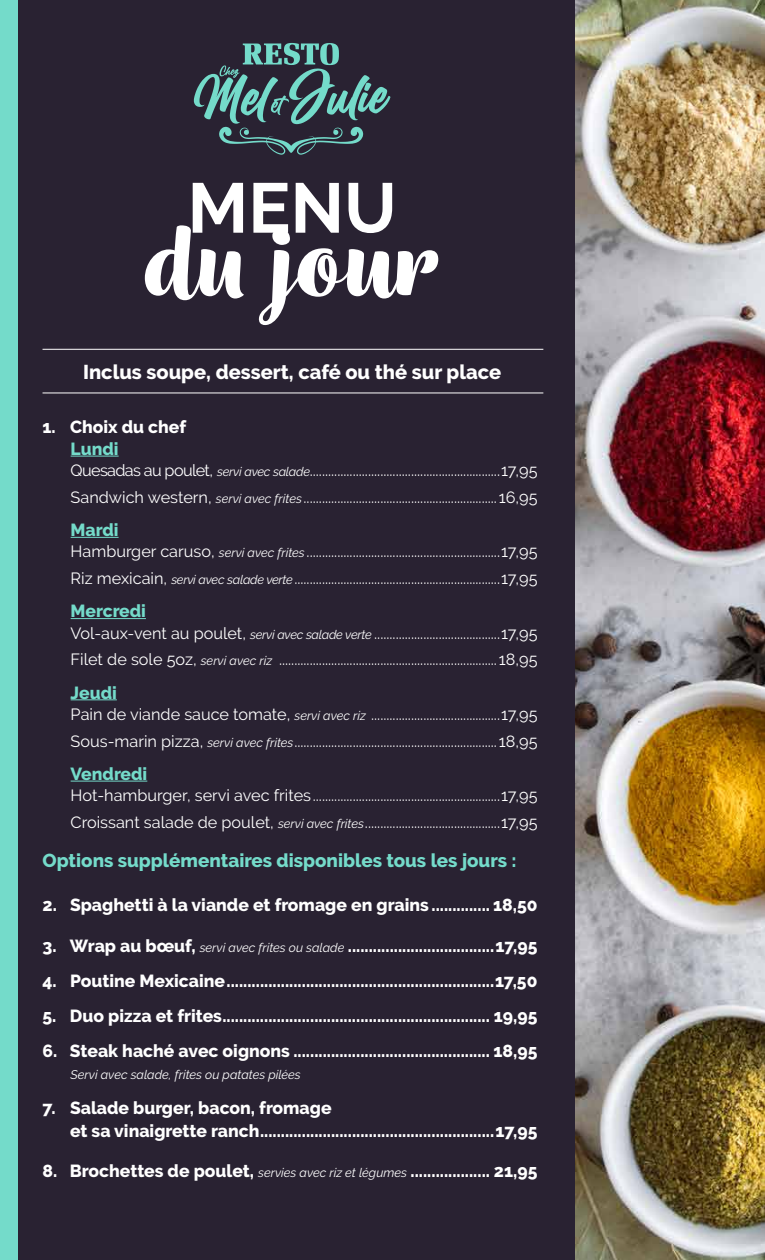
<style>
.page{position:relative;width:765px;height:1260px;background:#292232}
.page>*{position:absolute;margin:0;border:0;box-sizing:border-box;transform-origin:0 0}
.t1{font:700 112.88px "Wreath";color:#fff}
.t2{font:700 70.25px "Raleway";color:#fff}
.t3{font:800 20px "Raleway";color:#fff}
.t4{font:800 18.75px "Raleway";color:#74dbca}
.t5{font:800 17.5px/22.5px "Raleway";color:#fff}
.t6{font:800 17.5px "Raleway";color:#74dbca}
.t7{font:16.25px/26.9px "Raleway";color:#fff}
.t8{font:italic 12.5px "Raleway";color:#fff}
.s1{font-style:italic;font-size:12.5px}
.s2{font-weight:400;font-style:italic;font-size:12.5px}
</style>
<div class="page">
<div style="left:0;top:0;width:17px;height:1260px;background:#74dbca"></div>
<hr style="left:71px;top:456px;width:48px;height:1px;background:#74dbca">
<hr style="left:71px;top:537px;width:48px;height:1px;background:#74dbca">
<hr style="left:71px;top:618px;width:75px;height:1px;background:#74dbca">
<hr style="left:71px;top:699px;width:46px;height:1px;background:#74dbca">
<hr style="left:71px;top:781px;width:76px;height:1px;background:#74dbca">
<svg style="left:194px;top:43px;width:196px;height:112px"></svg>
<img style="left:575px;top:0;width:190px;height:1260px">
<hr style="left:43px;top:349px;width:500px;height:1px;background:#fff">
<hr style="left:43px;top:393px;width:500px;height:1px;background:#fff">
<h2 class="t2" style="left:188px;top:168px;width:211px">MENU</h2>
<h1 class="t1" style="left:145px;top:193px;width:296px">du jour</h1>
<p class="t3" style="left:83px;top:360px;width:420px">Inclus soupe, dessert, café ou thé sur place</p>
<p class="t5" style="left:43px;top:416px;width:145px">1. Choix du chef</p>
<p class="t6" style="left:71px;top:439px;width:49px">Lundi</p>
<p class="t7" style="left:71px;top:457px;width:468px">Quesadas au poulet, <span class="s1">servi avec salade</span>..............................................................17,95<br>Sandwich western, <span class="s1">servi avec frites</span> ...............................................................16,95</p>
<p class="t6" style="left:71px;top:520px;width:49px">Mardi</p>
<p class="t7" style="left:71px;top:538px;width:468px">Hamburger caruso, <span class="s1">servi avec frites</span> ...............................................................17,95<br>Riz mexicain, <span class="s1">servi avec salade verte</span>...................................................................17,95</p>
<p class="t6" style="left:71px;top:601px;width:77px">Mercredi</p>
<p class="t7" style="left:71px;top:619px;width:468px">Vol-aux-vent au poulet, <span class="s1">servi avec salade verte</span> .........................................17,95<br>Filet de sole 5oz, <span class="s1">servi avec riz</span> ....................................................................... 18,95</p>
<p class="t6" style="left:71px;top:682px;width:48px">Jeudi</p>
<p class="t7" style="left:71px;top:701px;width:468px">Pain de viande sauce tomate, <span class="s1">servi avec riz</span> ..........................................17,95<br>Sous-marin pizza, <span class="s1">servi avec frites</span>.................................................................. 18,95</p>
<p class="t6" style="left:71px;top:764px;width:78px">Vendredi</p>
<p class="t7" style="left:71px;top:782px;width:468px">Hot-hamburger, servi avec frites.............................................................17,95<br>Croissant salade de poulet, <span class="s1">servi avec frites</span>............................................17,95</p>
<p class="t4" style="left:43px;top:850px;width:476px">Options supplémentaires disponibles tous les jours :</p>
<p class="t5" style="left:43px;top:894px;width:496px">2. Spaghetti à la viande et fromage en grains .............. 18,50</p>
<p class="t5" style="left:43px;top:935px;width:497px">3. Wrap au bœuf, <span class="s2">servi avec frites ou salade</span> ...................................17,95</p>
<p class="t5" style="left:43px;top:970px;width:496px">4. Poutine Mexicaine................................................................17,50</p>
<p class="t5" style="left:42px;top:1005px;width:496px">5. Duo pizza et frites................................................................ 19,95</p>
<p class="t5" style="left:42px;top:1040px;width:496px">6. Steak haché avec oignons ............................................... 18,95</p>
<p class="t8" style="left:71px;top:1068px;width:232px">Servi avec salade, frites ou patates pilées</p>
<p class="t5" style="left:70px;top:1097px;width:469px;text-indent:-27px">7. Salade burger, bacon, fromage<br>et sa vinaigrette ranch........................................................17,95</p>
<p class="t5" style="left:43px;top:1159px;width:497px">8. Brochettes de poulet, <span class="s2">servies avec riz et légumes</span> ................... 21,95</p>
</div>
